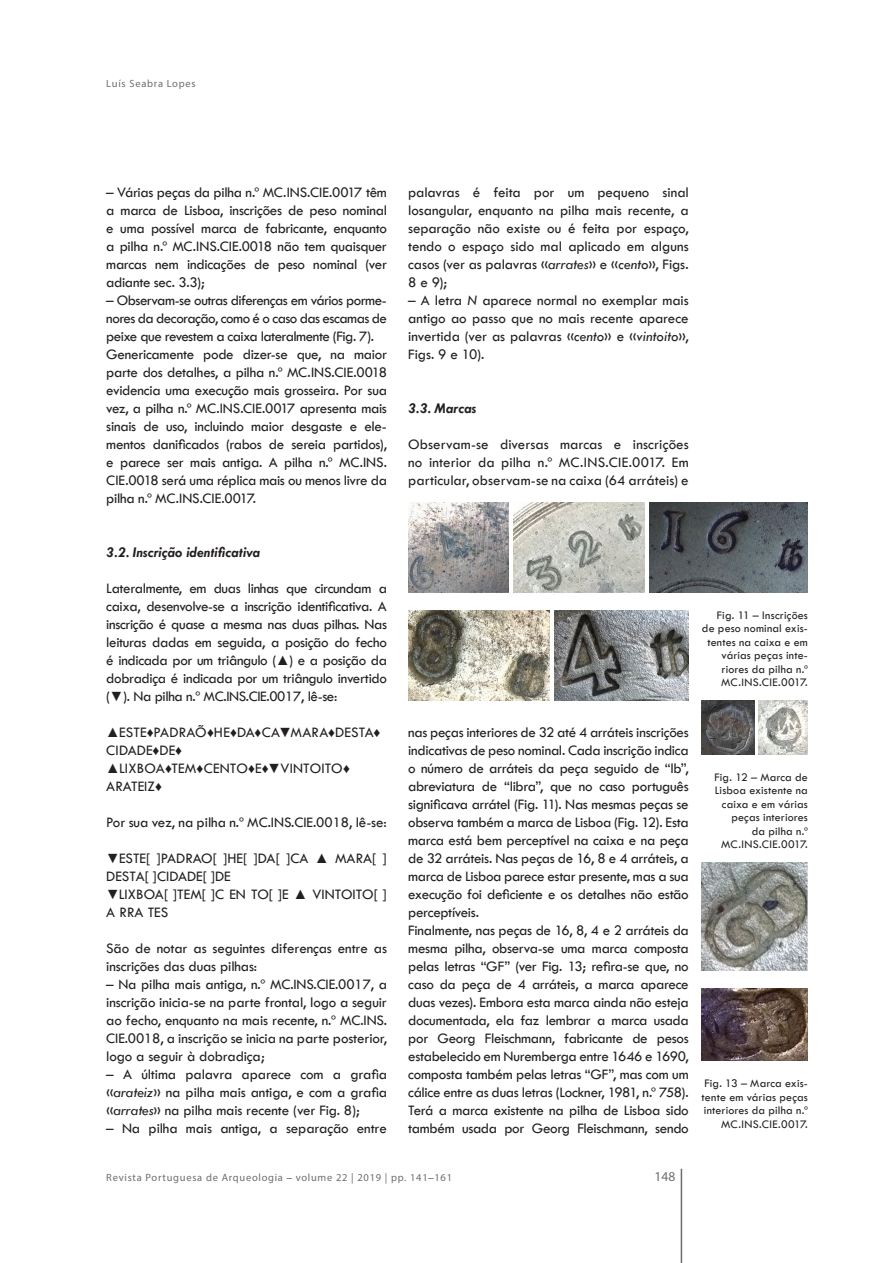
<style>
.page{position:relative;width:893px;height:1263px;background:#fff}
.page>*{position:absolute;margin:0;border:0;box-sizing:border-box;transform-origin:0 0}
.t1{font:15px/18px "Tw Cen";letter-spacing:-.01em;color:#231f20;text-align:justify}
.t2{font:15px/18px "Tw Cen";letter-spacing:.01em;color:#231f20}
.t3{font:italic 700 15px "Tw Cen";color:#231f20}
.t4{font:13.5px "Myriad Pro";color:#6c6d70}
.t5{font:12px/13.5px "Tw Cen";letter-spacing:.01em;color:#231f20;text-align:right}
.t6{font:10.5px "Myriad Pro";letter-spacing:.07em;color:#6c6d70}
.s1{font-style:italic}
.s2{font-family:"Arial";font-size:13.5px}
.s3{font-family:"Tw Cen"}
</style>
<div class="page">
<hr style="left:681px;top:1169px;width:1px;height:94px;background:#6c6d70">
<img style="left:408px;top:503px;width:100px;height:90px">
<img style="left:513px;top:503px;width:131px;height:90px">
<img style="left:408px;top:611px;width:142px;height:90px">
<img style="left:649px;top:503px;width:159px;height:90px">
<img style="left:555px;top:611px;width:134px;height:90px">
<img style="left:702px;top:701px;width:53px;height:54px">
<img style="left:758px;top:701px;width:50px;height:54px">
<img style="left:702px;top:863px;width:106px;height:108px">
<img style="left:702px;top:989px;width:106px;height:72px">
<p class="t6" style="left:106px;top:77px;width:91px">Luís Seabra Lopes</p>
<p class="t1" style="left:106px;top:183px;width:282px">– Várias peças da pilha n.º MC.INS.CIE.0017 têm a marca de Lisboa, inscrições de peso nominal e uma possível marca de fabricante, enquanto a pilha n.º MC.INS.CIE.0018 não tem quaisquer marcas nem indicações de peso nominal (ver adiante sec. 3.3);</p>
<p class="t1" style="left:106px;top:291px;width:282px">– Observam-se outras diferenças em vários porme&shy;nores da decoração, como é o caso das escamas de peixe que revestem a caixa lateralmente (Fig. 7).</p>
<p class="t1" style="left:106px;top:345px;width:282px">Genericamente pode dizer-se que, na maior parte dos detalhes, a pilha n.º MC.INS.CIE.0018 evidencia uma execução mais grosseira. Por sua vez, a pilha n.º MC.INS.CIE.0017 apresenta mais sinais de uso, incluindo maior desgaste e ele&shy;mentos danificados (rabos de sereia partidos), e parece ser mais antiga. A pilha n.º MC.INS.<br>CIE.0018 será uma réplica mais ou menos livre da pilha n.º MC.INS.CIE.0017.</p>
<p class="t1" style="left:408px;top:183px;width:282px">palavras é feita por um pequeno sinal losangular, enquanto na pilha mais recente, a separação não existe ou é feita por espaço, tendo o espaço sido mal aplicado em alguns casos (ver as palavras «<span class="s1">arrates</span>» e «<span class="s1">cento</span>», Figs.<br>8 e 9);</p>
<p class="t1" style="left:408px;top:291px;width:282px">– A letra <span class="s1">N</span> aparece normal no exemplar mais antigo ao passo que no mais recente aparece invertida (ver as palavras «<span class="s1">cento</span>» e «<span class="s1">vintoito</span>», Figs. 9 e 10).</p>
<p class="t3" style="left:408px;top:399px;width:70px">3.3. Marcas</p>
<p class="t1" style="left:408px;top:435px;width:282px">Observam-se diversas marcas e inscrições no interior da pilha n.º MC.INS.CIE.0017. Em particular, observam-se na caixa (64 arráteis) e</p>
<p class="t3" style="left:106px;top:543px;width:155px">3.2. Inscrição identificativa</p>
<p class="t1" style="left:106px;top:579px;width:282px">Lateralmente, em duas linhas que circundam a caixa, desenvolve-se a inscrição identificativa. A inscrição é quase a mesma nas duas pilhas. Nas leituras dadas em seguida, a posição do fecho é indicada por um triângulo (<span class="s2">▲</span>) e a posição da dobradiça é indicada por um triângulo invertido (<span class="s2">▼</span>). Na pilha n.º MC.INS.CIE.0017, lê-se:</p>
<p class="t2" style="left:106px;top:723px;width:276px"><span class="s2">▲</span>ESTE<span class="s2">♦</span>PADRAÕ<span class="s2">♦</span>HE<span class="s2">♦</span>DA<span class="s2">♦</span>CA<span class="s2">▼</span>MARA<span class="s2">♦</span>DESTA<span class="s2">♦<br></span>CIDADE<span class="s2">♦</span>DE<span class="s2">♦</span></p>
<p class="t2" style="left:106px;top:759px;width:245px"><span class="s2">▲</span>LIXBOA<span class="s2">♦</span>TEM<span class="s2">♦</span>CENTO<span class="s2">♦</span>E<span class="s2">♦▼</span>VINTOITO<span class="s2">♦</span></p>
<p class="t1" style="left:106px;top:777px;width:57px">ARATEIZ<span class="s2">♦</span></p>
<p class="t1" style="left:106px;top:813px;width:282px">Por sua vez, na pilha n.º MC.INS.CIE.0018, lê-se:</p>
<p class="t1" style="left:106px;top:849px;width:282px"><span class="s2">▼</span>ESTE[ ]PADRAO[ ]HE[ ]DA[ ]CA <span class="s2">▲</span> MARA[ ]<br>DESTA[ ]CIDADE[ ]DE</p>
<p class="t1" style="left:106px;top:885px;width:282px"><span class="s2">▼</span>LIXBOA[ ]TEM[ ]C EN TO[ ]E <span class="s2">▲</span> VINTOITO[ ]<br>A RRA TES</p>
<p class="t1" style="left:106px;top:939px;width:282px">São de notar as seguintes diferenças entre as inscrições das duas pilhas:</p>
<p class="t1" style="left:106px;top:975px;width:282px">– Na pilha mais antiga, n.º MC.INS.CIE.0017, a inscrição inicia-se na parte frontal, logo a seguir ao fecho, enquanto na mais recente, n.º MC.INS.<br>CIE.0018, a inscrição se inicia na parte posterior, logo a seguir à dobradiça;</p>
<p class="t1" style="left:106px;top:1065px;width:282px">– A última palavra aparece com a grafia «<span class="s1">arateiz</span>» na pilha mais antiga, e com a grafia «<span class="s1">arrates</span>» na pilha mais recente (ver Fig. 8);</p>
<p class="t1" style="left:106px;top:1119px;width:282px">– Na pilha mais antiga, a separação entre</p>
<p class="t5" style="left:702px;top:608px;width:107px">Fig. 11 – Inscrições de peso nominal exis&shy;tentes na caixa e em</p>
<p class="t5" style="left:721px;top:649px;width:88px;text-align:justify">várias peças inte&shy;riores da pilha n.º MC.INS.CIE.0017.</p>
<p class="t1" style="left:408px;top:723px;width:282px">nas peças interiores de 32 até 4 arráteis inscrições indicativas de peso nominal. Cada inscrição indica o número de arráteis da peça seguido de “lb”, abreviatura de “libra”, que no caso português significava arrátel (Fig. 11). Nas mesmas peças se observa também a marca de Lisboa (Fig. 12). Esta marca está bem perceptível na caixa e na peça de 32 arráteis. Nas peças de 16, 8 e 4 arráteis, a marca de Lisboa parece estar presente, mas a sua execução foi deficiente e os detalhes não estão perceptíveis.</p>
<p class="t1" style="left:408px;top:921px;width:282px">Finalmente, nas peças de 16, 8, 4 e 2 arráteis da mesma pilha, observa-se uma marca composta pelas letras “GF” (ver Fig. 13; refira-se que, no caso da peça de 4 arráteis, a marca aparece duas vezes). Embora esta marca ainda não esteja documentada, ela faz lembrar a marca usada por Georg Fleischmann, fabricante de pesos estabelecido em Nuremberga entre 1646 e 1690, composta também pelas letras “GF”, mas com um cálice entre as duas letras (Lockner, 1981, n.º 758).</p>
<p class="t1" style="left:408px;top:1101px;width:282px">Terá a marca existente na pilha de Lisboa sido também usada por Georg Fleischmann, sendo</p>
<p class="t5" style="left:714px;top:770px;width:95px">Fig. 12 – Marca de<br>Lisboa existente na caixa e em várias</p>
<p class="t5" style="left:721px;top:811px;width:88px">peças interiores da pilha n.º<br>MC.INS.CIE.0017.</p>
<p class="t5" style="left:702px;top:1076px;width:108px">Fig. 13 – Marca exis&shy;tente em várias peças interiores da pilha n.º<br>MC.INS.CIE.0017.</p>
<p class="t6" style="left:106px;top:1171px;width:347px">Revista Portuguesa de Arqueologia <span class="s3">–</span> volume 22 | 2019 | pp. 141<span class="s3">–</span>161</p>
<p class="t4" style="left:655px;top:1168px;width:22px">148</p>
</div>
